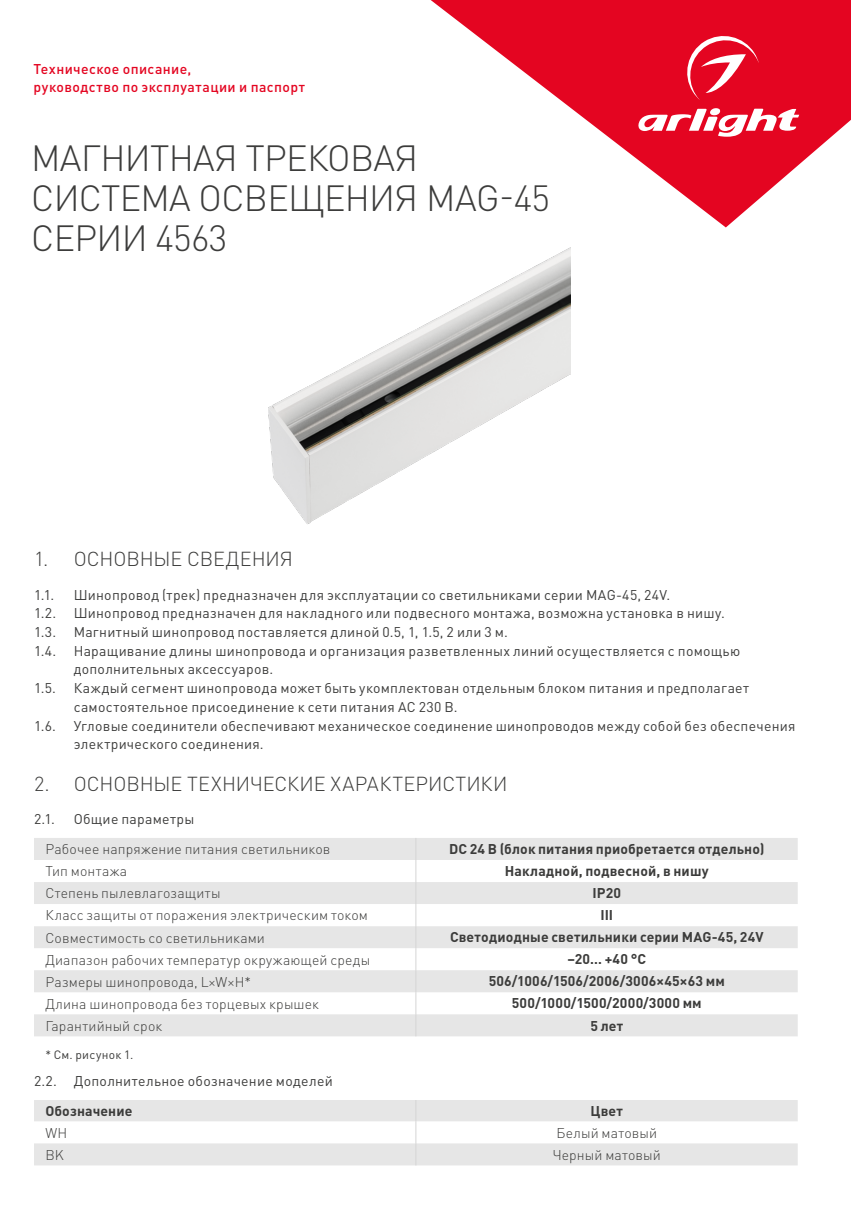
<style>
.page{position:relative;width:851px;height:1214px;background:#fff}
.page>*{position:absolute;margin:0;border:0;box-sizing:border-box;transform-origin:0 0}
.t1{font:300 36px/40px "DIN Pro";letter-spacing:-.02em;color:#3c3c3b}
.t2{font:300 20px "DIN Pro";letter-spacing:-.005em;color:#3c3c3b}
.t3{font:14px/18.8px "DIN Pro";letter-spacing:.02em;color:#3c3c3b}
.t4{font:300 14px "DIN Pro";letter-spacing:.01em;color:#3c3c3b}
.t5{font:700 14px "DIN Pro";letter-spacing:.01em;color:#3c3c3b}
.t6{font:500 14px/18px "DIN Pro";letter-spacing:.03em;color:#e40521}
.t7{font:12px "DIN Pro";letter-spacing:.025em;color:#3c3c3b}
</style>
<div class="page">
<svg style="left:430px;top:0;width:420px;height:227px;fill:#e40521"></svg>
<svg style="left:635px;top:108px;width:164px;height:29px"></svg>
<svg style="left:682px;top:33px;width:76px;height:67px;background:#e83148"></svg>
<img style="left:268px;top:247px;width:302px;height:277px">
<svg style="left:34px;top:838px;width:763px;height:198px"></svg>
<svg style="left:34px;top:1100px;width:763px;height:65px;fill:#e6e6e6"></svg>
<svg style="left:415px;top:1100px;width:1px;height:65px"></svg>
<p class="t6" style="left:34px;top:60px;width:273px">Техническое описание,<br>руководство по эксплуатации и паспорт</p>
<h1 class="t1" style="left:31px;top:136px;width:520px">МАГНИТНАЯ ТРЕКОВАЯ<br>СИСТЕМА ОСВЕЩЕНИЯ MAG-45<br>СЕРИИ 4563</h1>
<h2 class="t2" style="left:34px;top:545px;width:260px">1. ОСНОВНЫЕ СВЕДЕНИЯ</h2>
<p class="t3" style="left:34px;top:584px;width:22px">1.1.</p>
<p class="t3" style="left:74px;top:584px;width:597px">Шинопровод (трек) предназначен для эксплуатации со светильниками серии MAG-45, 24V.</p>
<p class="t3" style="left:34px;top:603px;width:24px">1.2.</p>
<p class="t3" style="left:74px;top:603px;width:652px">Шинопровод предназначен для накладного или подвесного монтажа, возможна установка в нишу.</p>
<p class="t3" style="left:34px;top:622px;width:24px">1.3.</p>
<p class="t3" style="left:74px;top:622px;width:435px">Магнитный шинопровод поставляется длиной 0.5, 1, 1.5, 2 или 3 м.</p>
<p class="t3" style="left:34px;top:640px;width:707px">1.4. Наращивание длины шинопровода и организация разветвленных линий осуществляется с помощью</p>
<p class="t3" style="left:74px;top:659px;width:201px">дополнительных аксессуаров.</p>
<p class="t3" style="left:34px;top:678px;width:23px">1.5.</p>
<p class="t3" style="left:74px;top:678px;width:676px">Каждый сегмент шинопровода может быть укомплектован отдельным блоком питания и предполагает самостоятельное присоединение к сети питания AC 230 В.</p>
<p class="t3" style="left:34px;top:715px;width:23px">1.6.</p>
<p class="t3" style="left:74px;top:715px;width:723px">Угловые соединители обеспечивают механическое соединение шинопроводов между собой без обеспечения электрического соединения.</p>
<h2 class="t2" style="left:34px;top:770px;width:475px">2. ОСНОВНЫЕ ТЕХНИЧЕСКИЕ ХАРАКТЕРИСТИКИ</h2>
<p class="t3" style="left:34px;top:809px;width:22px">2.1.</p>
<p class="t3" style="left:74px;top:809px;width:122px">Общие параметры</p>
<p class="t4" style="left:45px;top:839px;width:286px">Рабочее напряжение питания светильников</p>
<p class="t5" style="left:449px;top:839px;width:317px">DC 24 В (блок питания приобретается отдельно)</p>
<p class="t4" style="left:45px;top:861px;width:83px">Тип монтажа</p>
<p class="t5" style="left:504px;top:861px;width:205px">Накладной, подвесной, в нишу</p>
<p class="t4" style="left:45px;top:883px;width:177px">Степень пылевлагозащиты</p>
<p class="t5" style="left:592px;top:883px;width:30px">IP20</p>
<p class="t4" style="left:45px;top:905px;width:324px">Класс защиты от поражения электрическим током</p>
<p class="t5" style="left:600px;top:905px;width:14px">III</p>
<p class="t4" style="left:45px;top:927px;width:221px">Совместимость со светильниками</p>
<p class="t5" style="left:450px;top:927px;width:315px">Светодиодные светильники серии MAG-45, 24V</p>
<p class="t4" style="left:45px;top:949px;width:326px">Диапазон рабочих температур окружающей среды</p>
<p class="t5" style="left:567px;top:949px;width:80px">–20… +40 °С</p>
<p class="t4" style="left:45px;top:971px;width:207px">Размеры шинопровода, L×W×H*</p>
<p class="t5" style="left:488px;top:971px;width:237px">506/1006/1506/2006/3006×45×63 мм</p>
<p class="t4" style="left:45px;top:993px;width:275px">Длина шинопровода без торцевых крышек</p>
<p class="t5" style="left:511px;top:993px;width:191px">500/1000/1500/2000/3000 мм</p>
<p class="t4" style="left:45px;top:1015px;width:118px">Гарантийный срок</p>
<p class="t5" style="left:590px;top:1015px;width:34px">5 лет</p>
<p class="t7" style="left:45px;top:1046px;width:89px">* См. рисунок 1.</p>
<p class="t3" style="left:34px;top:1071px;width:300px">2.2. Дополнительное обозначение моделей</p>
<p class="t5" style="left:45px;top:1100px;width:89px">Обозначение</p>
<p class="t5" style="left:590px;top:1100px;width:34px">Цвет</p>
<p class="t4" style="left:45px;top:1122px;width:23px">WH</p>
<p class="t4" style="left:556px;top:1122px;width:102px">Белый матовый</p>
<p class="t4" style="left:45px;top:1144px;width:20px">BK</p>
<p class="t4" style="left:552px;top:1144px;width:110px">Черный матовый</p>
</div>
